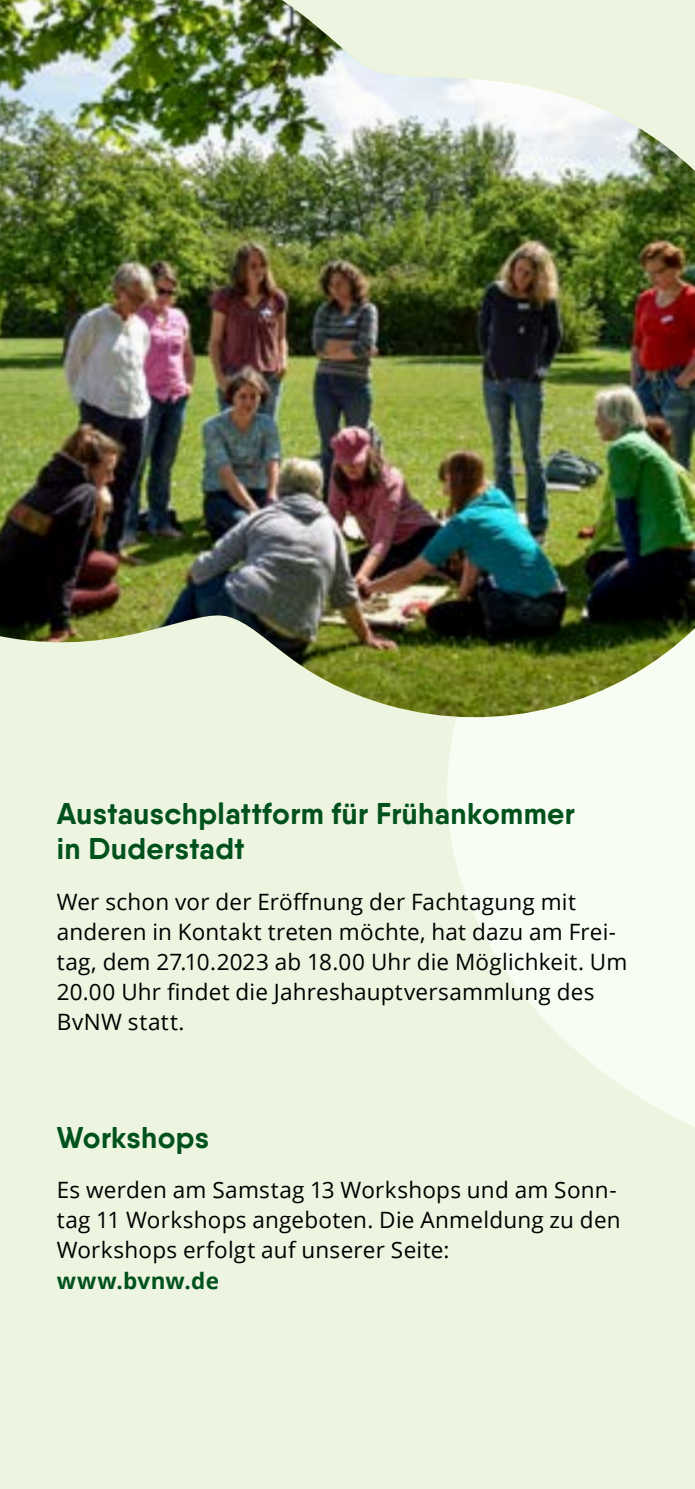
<style>
.page{position:relative;width:695px;height:1489px;background:#fff}
.page>*{position:absolute;margin:0;border:0;box-sizing:border-box;transform-origin:0 0}
.t1{font:700 30px/35px "Qanelas Soft";letter-spacing:.01em;color:#00521d}
.t2{font:22.5px/30px "Open Sans";letter-spacing:.01em;color:#000}
.t3{font:700 22.5px "Open Sans";letter-spacing:.015em;color:#00521d}
</style>
<div class="page">
<div style="left:0;top:0;width:694px;height:1488px;background:#edf4e0"></div>
<svg style="left:447px;top:745px;width:247px;height:381px;fill:#f7fdf2"></svg>
<div style="left:451px;top:719px;width:243px;height:26px;background:#f7fdf2"></div>
<img style="left:0;top:0;width:694px;height:719px">
<h1 class="t1" style="left:57px;top:796px;width:519px">Austauschplattform für Frühankommer in Duderstadt</h1>
<p class="t2" style="left:57px;top:885px;width:572px">Wer schon vor der Eröffnung der Fachtagung mit anderen in Kontakt treten möchte, hat dazu am Frei&shy;tag, dem 27.10.2023 ab 18.00 Uhr die Möglichkeit. Um 20.00 Uhr findet die Jahreshauptversammlung des BvNW statt.</p>
<h1 class="t1" style="left:57px;top:1119px;width:154px">Workshops</h1>
<p class="t2" style="left:57px;top:1174px;width:565px">Es werden am Samstag 13 Workshops und am Sonn&shy;tag 11 Workshops angeboten. Die Anmeldung zu den<br>Workshops erfolgt auf unserer Seite:</p>
<p class="t3" style="left:57px;top:1264px;width:164px">www.bvnw.de</p>
</div>
